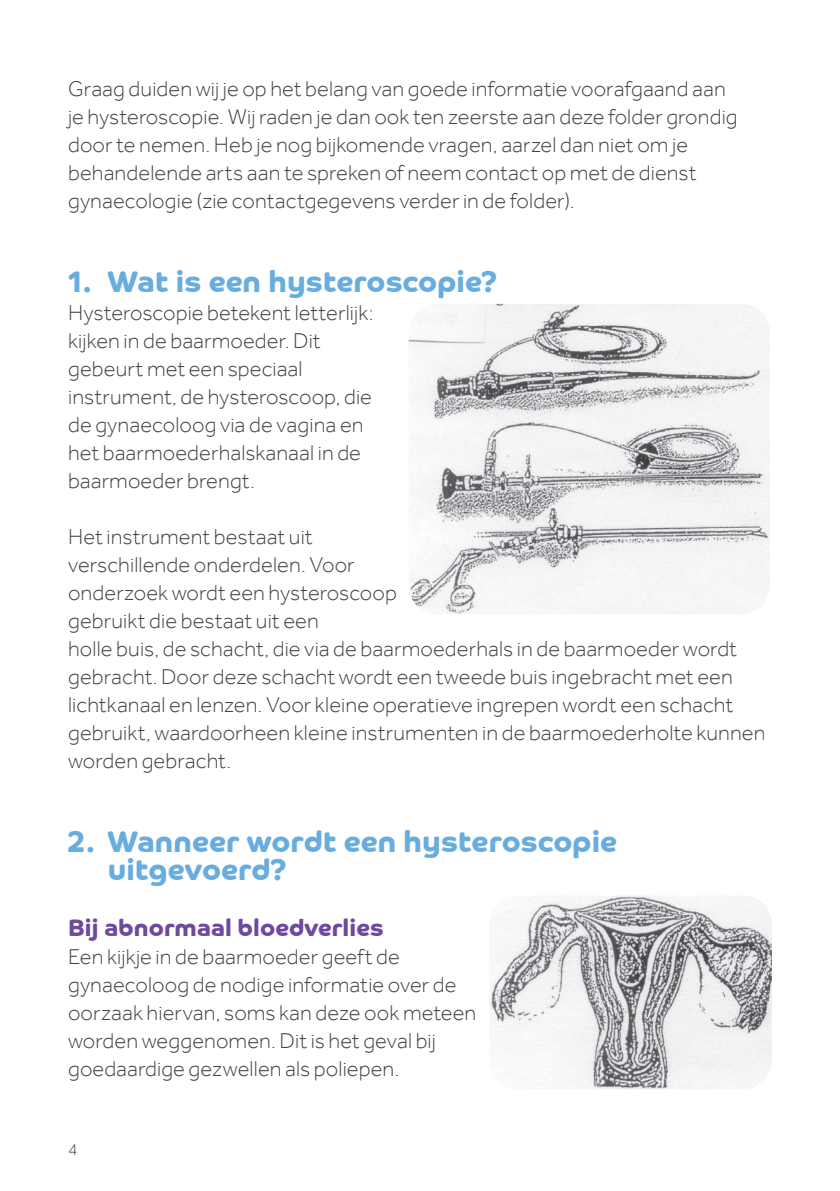
<style>
.page{position:relative;width:840px;height:1191px;background:#fff}
.page>*{position:absolute;margin:0;border:0;box-sizing:border-box;transform-origin:0 0}
.t1{font:700 30px/28px "Co Headline";letter-spacing:.005em;color:#69addf}
.t2{font:700 24px "Co Headline";letter-spacing:.005em;color:#6f499d}
.t3{font:300 22px/28px "Effra";letter-spacing:.005em;color:#414243}
.t4{font:300 17px "Effra";color:#414243}
</style>
<div class="page">
<img style="left:408px;top:304px;width:361px;height:310px">
<img style="left:490px;top:896px;width:281px;height:193px">
<p class="t3" style="left:68px;top:75px;width:670px">Graag duiden wij je op het belang van goede informatie voorafgaand aan je hysteroscopie. Wij raden je dan ook ten zeerste aan deze folder grondig door te nemen. Heb je nog bijkomende vragen, aarzel dan niet om je behandelende arts aan te spreken of neem contact op met de dienst gynaecologie (zie contactgegevens verder in de folder).</p>
<h1 class="t1" style="left:68px;top:268px;width:430px">1. Wat is een hysteroscopie?</h1>
<p class="t3" style="left:68px;top:299px;width:307px">Hysteroscopie betekent letterlijk: kijken in de baarmoeder. Dit gebeurt met een speciaal instrument, de hysteroscoop, die de gynaecoloog via de vagina en het baarmoederhalskanaal in de baarmoeder brengt.</p>
<p class="t3" style="left:68px;top:523px;width:698px">Het instrument bestaat uit<br>verschillende onderdelen. Voor<br>onderzoek wordt een hysteroscoop<br>gebruikt die bestaat uit een<br>holle buis, de schacht, die via de baarmoederhals in de baarmoeder wordt gebracht. Door deze schacht wordt een tweede buis ingebracht met een lichtkanaal en lenzen. Voor kleine operatieve ingrepen wordt een schacht gebruikt, waardoorheen kleine instrumenten in de baarmoederholte kunnen worden gebracht.</p>
<h1 class="t1" style="left:108px;top:828px;width:510px;text-indent:-40px">2. Wanneer wordt een hysteroscopie uitgevoerd?</h1>
<p class="t2" style="left:68px;top:914px;width:317px">Bij abnormaal bloedverlies</p>
<p class="t3" style="left:68px;top:943px;width:409px">Een kijkje in de baarmoeder geeft de gynaecoloog de nodige informatie over de oorzaak hiervan, soms kan deze ook meteen worden weggenomen. Dit is het geval bij goedaardige gezwellen als poliepen.</p>
<p class="t4" style="left:68px;top:1140px;width:11px">4</p>
</div>
